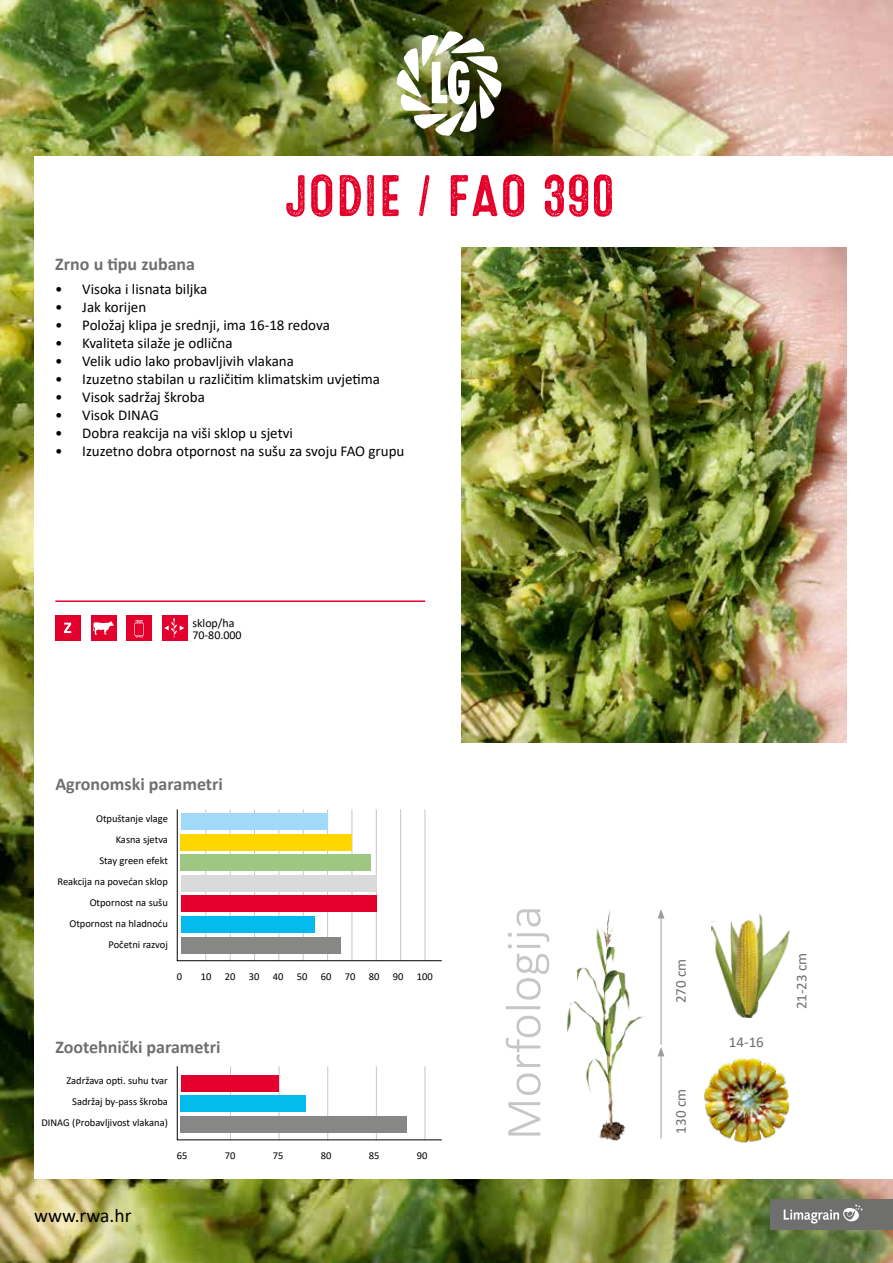
<style>
.page{position:relative;width:893px;height:1263px;background:#fff}
.page>*{position:absolute;margin:0;border:0;box-sizing:border-box;transform-origin:0 0}
.t1{font:58.5px "Microbrew Three";color:#e40029}
.t2{font:300 50.7px "Calibri";color:#c5c6c6}
.t3{font:19.5px "Calibri";letter-spacing:.005em;color:#000}
.t4{font:700 18px "Calibri";color:#6f6f6e}
.t5{font:15px "Calibri";color:#000}
.t6{font:15px "Calibri";color:#6f6f6e}
.t7{font:12px/12px "Calibri";color:#000}
.t8{font:10.5px/21px "Calibri";color:#000;text-align:right}
</style>
<div class="page">
<img style="left:0;top:0;width:893px;height:1263px">
<div style="left:34px;top:156px;width:859px;height:1023px;background:#fff"></div>
<img style="left:395px;top:30px;width:108px;height:107px">
<div style="left:771px;top:1199px;width:122px;height:31px;background:#6f6f6e"></div>
<svg style="left:784px;top:1204px;width:78px;height:20px"></svg>
<div style="left:91px;top:615px;width:25px;height:26px;background:#e4002c"></div>
<svg style="left:93px;top:621px;width:21px;height:14px"></svg>
<div style="left:126px;top:615px;width:26px;height:26px;background:#e4002c"></div>
<svg style="left:134px;top:620px;width:10px;height:17px"></svg>
<div style="left:162px;top:615px;width:25px;height:26px;background:#e4002c"></div>
<svg style="left:164px;top:618px;width:20px;height:20px"></svg>
<div style="left:55px;top:615px;width:26px;height:26px;background:#e4002c"></div>
<svg style="left:64px;top:623px;width:7px;height:10px"></svg>
<svg style="left:176px;top:1066px;width:266px;height:74px"></svg>
<svg style="left:176px;top:809px;width:266px;height:152px"></svg>
<img style="left:567px;top:910px;width:77px;height:230px">
<hr style="left:661px;top:1054px;width:1px;height:84px;background:#9c9d9d">
<svg style="left:658px;top:1047px;width:6px;height:9px"></svg>
<hr style="left:661px;top:916px;width:1px;height:129px;background:#9c9d9d">
<svg style="left:658px;top:909px;width:6px;height:9px"></svg>
<img style="left:704px;top:1058px;width:87px;height:85px">
<img style="left:711px;top:913px;width:78px;height:104px">
<hr style="left:55px;top:600px;width:370px;height:2px;background:#e4002c">
<img style="left:461px;top:247px;width:385px;height:495px">
<p class="t4" style="left:55px;top:251px;width:141px">Zrno u tipu zubana</p>
<h1 class="t1" style="left:285px;top:163px;width:332px">JODIE / FAO 390</h1>
<p class="t5" style="left:55px;top:279px;width:153px">• Visoka i lisnata biljka</p>
<p class="t5" style="left:55px;top:297px;width:92px">• Jak korijen</p>
<p class="t5" style="left:55px;top:315px;width:276px">• Položaj klipa je srednji, ima 16-18 redova</p>
<p class="t5" style="left:55px;top:333px;width:179px">• Kvaliteta silaže je odlična</p>
<p class="t5" style="left:55px;top:351px;width:240px">• Velik udio lako probavljivih vlakana</p>
<p class="t5" style="left:55px;top:369px;width:326px">• Izuzetno stabilan u različitim klimatskim uvjetima</p>
<p class="t5" style="left:55px;top:387px;width:151px">• Visok sadržaj škroba</p>
<p class="t5" style="left:55px;top:405px;width:105px">• Visok DINAG</p>
<p class="t5" style="left:55px;top:423px;width:239px">• Dobra reakcija na viši sklop u sjetvi</p>
<p class="t5" style="left:55px;top:441px;width:351px">• Izuzetno dobra otpornost na sušu za svoju FAO grupu</p>
<p class="t7" style="left:192px;top:616px;width:51px">sklop/ha<br>70-80.000</p>
<p class="t4" style="left:55px;top:771px;width:169px">Agronomski parametri</p>
<p class="t8" style="left:57px;top:808px;width:112px">Otpuštanje vlage<br>Kasna sjetva<br>Stay green efekt<br>Reakcija na povećan sklop<br>Otpornost na sušu<br>Otpornost na hladnoću<br>Početni razvoj</p>
<p class="t8" style="left:177px;top:965px;width:7px">0</p>
<p class="t8" style="left:201px;top:965px;width:12px">10</p>
<p class="t8" style="left:225px;top:965px;width:12px">20</p>
<p class="t8" style="left:249px;top:965px;width:12px">30</p>
<p class="t8" style="left:273px;top:965px;width:12px">40</p>
<p class="t8" style="left:297px;top:965px;width:12px">50</p>
<p class="t8" style="left:321px;top:965px;width:12px">60</p>
<p class="t8" style="left:345px;top:965px;width:12px">70</p>
<p class="t8" style="left:369px;top:965px;width:12px">80</p>
<p class="t8" style="left:393px;top:965px;width:12px">90</p>
<p class="t8" style="left:417px;top:965px;width:17px">100</p>
<p class="t4" style="left:55px;top:1034px;width:167px">Zootehnički parametri</p>
<p class="t8" style="left:41px;top:1070px;width:128px">Zadržava opti. suhu tvar<br>Sadržaj by-pass škroba<br>DINAG (Probavljivost vlakana)</p>
<p class="t8" style="left:177px;top:1144px;width:12px">65</p>
<p class="t8" style="left:225px;top:1144px;width:12px">70</p>
<p class="t8" style="left:273px;top:1144px;width:12px">75</p>
<p class="t8" style="left:321px;top:1144px;width:12px">80</p>
<p class="t8" style="left:369px;top:1144px;width:12px">85</p>
<p class="t8" style="left:417px;top:1144px;width:12px">90</p>
<h3 class="t3" style="left:34px;top:1202px;width:99px">www.rwa.hr</h3>
<h2 class="t2" style="left:492px;top:1140px;width:236px;rotate:-90deg">Morfologija</h2>
<p class="t6" style="left:670px;top:1003px;width:46px;rotate:-90deg">270 cm</p>
<p class="t6" style="left:791px;top:1009px;width:58px;rotate:-90deg">21-23 cm</p>
<p class="t6" style="left:729px;top:1031px;width:37px">14-16</p>
<p class="t6" style="left:670px;top:1133px;width:46px;rotate:-90deg">130 cm</p>
</div>
